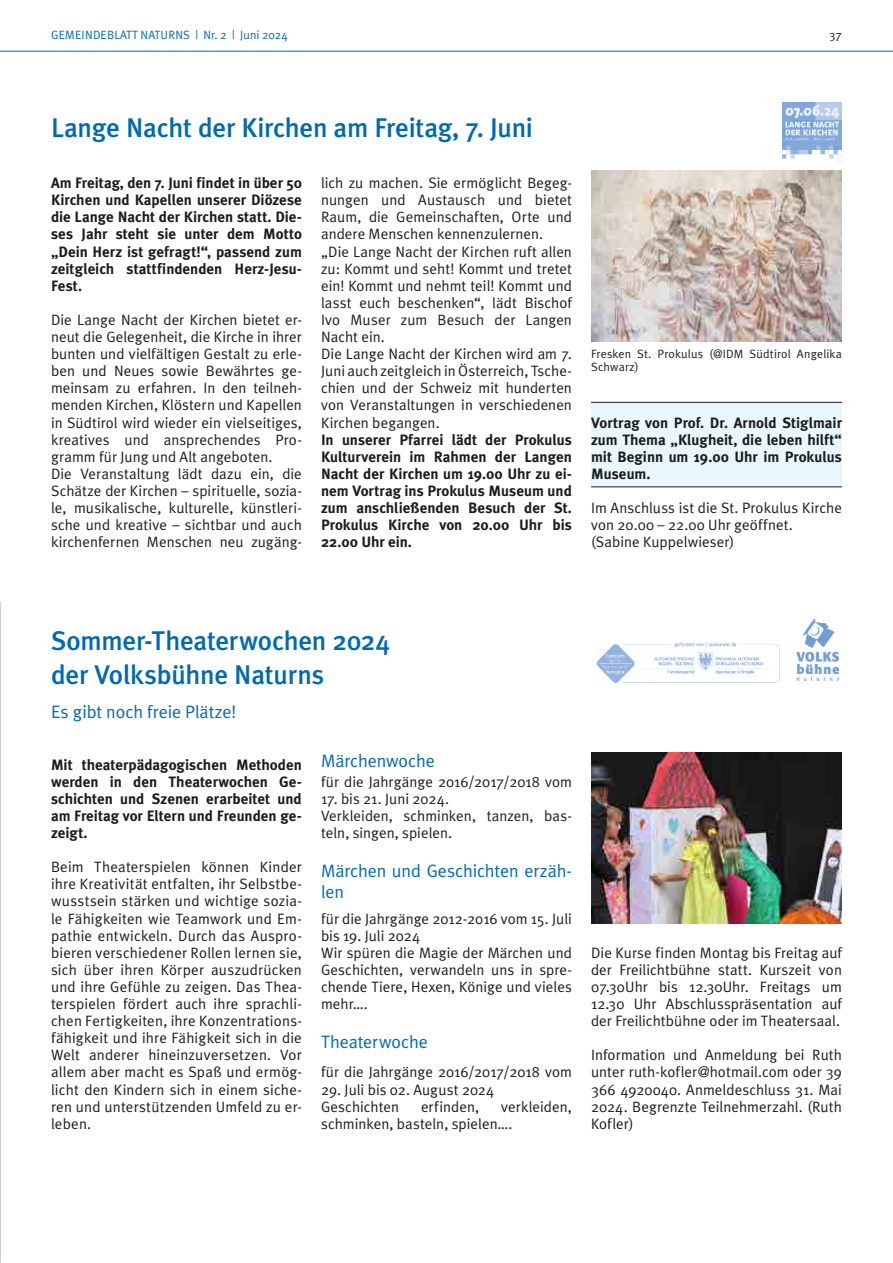
<style>
.page{position:relative;width:893px;height:1263px;background:#fff}
.page>*{position:absolute;margin:0;border:0;box-sizing:border-box;transform-origin:0 0}
.t1{font:500 27px/34.2px "Meta Plus";letter-spacing:-.01em;color:#0069b4}
.t2{font:18px/21.6px "Meta Plus Normal";letter-spacing:-.005em;color:#0069b4}
.t3{font:15px/17.1px "Meta Plus Normal";letter-spacing:.005em;color:#1c1c1b}
.t4{font:700 15px/17.1px "Meta Plus";color:#1c1c1b;text-align:justify}
.t5{font:12px/13.5px "Meta Plus Normal";letter-spacing:.015em;color:#1c1c1b}
.t6{font:12px "Meta Plus Normal";letter-spacing:.01em;color:#0069b4}
</style>
<div class="page">
<hr style="left:0;top:51px;width:893px;height:1px;background:#0069b4">
<div style="left:591px;top:402px;width:251px;height:85px;background:#eaf6fe"></div>
<hr style="left:591px;top:402px;width:251px;height:1px;background:#1c1c1b">
<hr style="left:591px;top:487px;width:251px;height:1px;background:#1c1c1b">
<hr style="left:0;top:1062px;width:1px;height:90px;background:#cecccd">
<img style="left:782px;top:103px;width:60px;height:59px">
<img style="left:591px;top:171px;width:251px;height:171px">
<img style="left:796px;top:618px;width:44px;height:63px">
<img style="left:596px;top:642px;width:184px;height:42px">
<img style="left:592px;top:752px;width:250px;height:171px">
<p class="t6" style="left:51px;top:28px;width:238px">GEMEINDEBLATT NATURNS | Nr. 2 | Juni 2024</p>
<p class="t5" style="left:829px;top:28px;width:14px">37</p>
<h1 class="t1" style="left:51px;top:110px;width:483px">Lange Nacht der Kirchen am Freitag, 7. Juni</h1>
<p class="t4" style="left:51px;top:174px;width:252px">Am Freitag, den 7. Juni findet in über 50<br>Kirchen und Kapellen unserer Diözese die Lange Nacht der Kirchen statt. Die&shy;ses Jahr steht sie unter dem Motto „Dein Herz ist gefragt!“, passend zum zeitgleich stattfindenden Herz-Jesu-Fest.</p>
<p class="t3" style="left:51px;top:311px;width:252px">Die Lange Nacht der Kirchen bietet er&shy;neut die Gelegenheit, die Kirche in ihrer bunten und vielfältigen Gestalt zu erle&shy;ben und Neues sowie Bewährtes ge&shy;meinsam zu erfahren. In den teilneh&shy;menden Kirchen, Klöstern und Kapellen in Südtirol wird wieder ein vielseitiges, kreatives und ansprechendes Pro&shy;gramm für Jung und Alt angeboten.<br>Die Veranstaltung lädt dazu ein, die Schätze der Kirchen – spirituelle, sozia&shy;le, musikalische, kulturelle, künstleri&shy;sche und kreative – sichtbar und auch kirchenfernen Menschen neu zugäng-</p>
<p class="t3" style="left:321px;top:174px;width:252px">lich zu machen. Sie ermöglicht Begeg&shy;nungen und Austausch und bietet Raum, die Gemeinschaften, Orte und andere Menschen kennenzulernen. „Die Lange Nacht der Kirchen ruft allen zu: Kommt und seht! Kommt und tretet ein! Kommt und nehmt teil! Kommt und lasst euch beschenken“, lädt Bischof Ivo Muser zum Besuch der Langen Nacht ein.<br>Die Lange Nacht der Kirchen wird am 7.<br>Juni auch zeitgleich in Österreich, Tsche&shy;chien und der Schweiz mit hunderten von Veranstaltungen in verschiedenen Kirchen begangen.</p>
<p class="t4" style="left:321px;top:431px;width:252px">In unserer Pfarrei lädt der Prokulus Kulturverein im Rahmen der Langen Nacht der Kirchen um 19.00 Uhr zu ei&shy;nem Vortrag ins Prokulus Museum und zum anschließenden Besuch der St.<br>Prokulus Kirche von 20.00 Uhr bis 22.00 Uhr ein.</p>
<p class="t5" style="left:591px;top:347px;width:252px">Fresken St. Prokulus (@IDM Südtirol Angelika<br>Schwarz)</p>
<p class="t4" style="left:591px;top:414px;width:252px">Vortrag von Prof. Dr. Arnold Stiglmair zum Thema „Klugheit, die leben hilft“ mit Beginn um 19.00 Uhr im Prokulus Museum.</p>
<p class="t3" style="left:591px;top:499px;width:252px">Im Anschluss ist die St. Prokulus Kirche von 20.00 – 22.00 Uhr geöffnet. (Sabine Kuppelwieser)</p>
<h1 class="t1" style="left:51px;top:623px;width:341px">Sommer-Theaterwochen 2024 der Volksbühne Naturns</h1>
<p class="t2" style="left:51px;top:701px;width:187px">Es gibt noch freie Plätze!</p>
<p class="t4" style="left:51px;top:756px;width:252px">Mit theaterpädagogischen Methoden werden in den Theaterwochen Ge&shy;schichten und Szenen erarbeitet und am Freitag vor Eltern und Freunden ge&shy;zeigt.</p>
<p class="t3" style="left:51px;top:858px;width:252px;text-align:justify">Beim Theaterspielen können Kinder ihre Kreativität entfalten, ihr Selbstbe&shy;wusstsein stärken und wichtige sozia&shy;le Fähigkeiten wie Teamwork und Em&shy;pathie entwickeln. Durch das Auspro&shy;bieren verschiedener Rollen lernen sie, sich über ihren Körper auszudrücken und ihre Gefühle zu zeigen. Das Thea&shy;terspielen fördert auch ihre sprachli&shy;chen Fertigkeiten, ihre Konzentrations&shy;fähigkeit und ihre Fähigkeit sich in die Welt anderer hineinzuversetzen. Vor allem aber macht es Spaß und ermög&shy;licht den Kindern sich in einem siche&shy;ren und unterstützenden Umfeld zu er&shy;leben.</p>
<p class="t2" style="left:321px;top:749px;width:115px">Märchenwoche</p>
<p class="t3" style="left:321px;top:773px;width:252px">für die Jahrgänge 2016/2017/2018 vom</p>
<p class="t3" style="left:321px;top:790px;width:252px">17. bis 21. Juni 2024.<br>Verkleiden, schminken, tanzen, bas&shy;teln, singen, spielen.</p>
<p class="t2" style="left:321px;top:859px;width:252px">Märchen und Geschichten erzäh&shy;len</p>
<p class="t3" style="left:321px;top:909px;width:252px">für die Jahrgänge 2012-2016 vom 15. Juli bis 19. Juli 2024<br>Wir spüren die Magie der Märchen und<br>Geschichten, verwandeln uns in spre&shy;chende Tiere, Hexen, Könige und vieles mehr….</p>
<p class="t2" style="left:321px;top:1030px;width:108px">Theaterwoche</p>
<p class="t3" style="left:321px;top:1063px;width:252px">für die Jahrgänge 2016/2017/2018 vom</p>
<p class="t3" style="left:321px;top:1080px;width:175px">29. Juli bis 02. August 2024<br>Geschichten</p>
<p class="t3" style="left:321px;top:1098px;width:252px;text-indent:180px">verkleiden, schminken, basteln, spielen….</p>
<p class="t3" style="left:421px;top:1098px;width:60px">erfinden,</p>
<p class="t3" style="left:591px;top:944px;width:252px;text-align:justify">Die Kurse finden Montag bis Freitag auf der Freilichtbühne statt. Kurszeit von 07.30Uhr bis 12.30Uhr. Freitags um 12.30 Uhr Abschlusspräsentation auf der Freilichtbühne oder im Theatersaal.</p>
<p class="t3" style="left:591px;top:1046px;width:252px;text-align:justify">Information und Anmeldung bei Ruth unter ruth-kofler@hotmail.com oder 39<br>366 4920040. Anmeldeschluss 31. Mai 2024. Begrenzte Teilnehmerzahl. (Ruth Kofler)</p>
</div>
